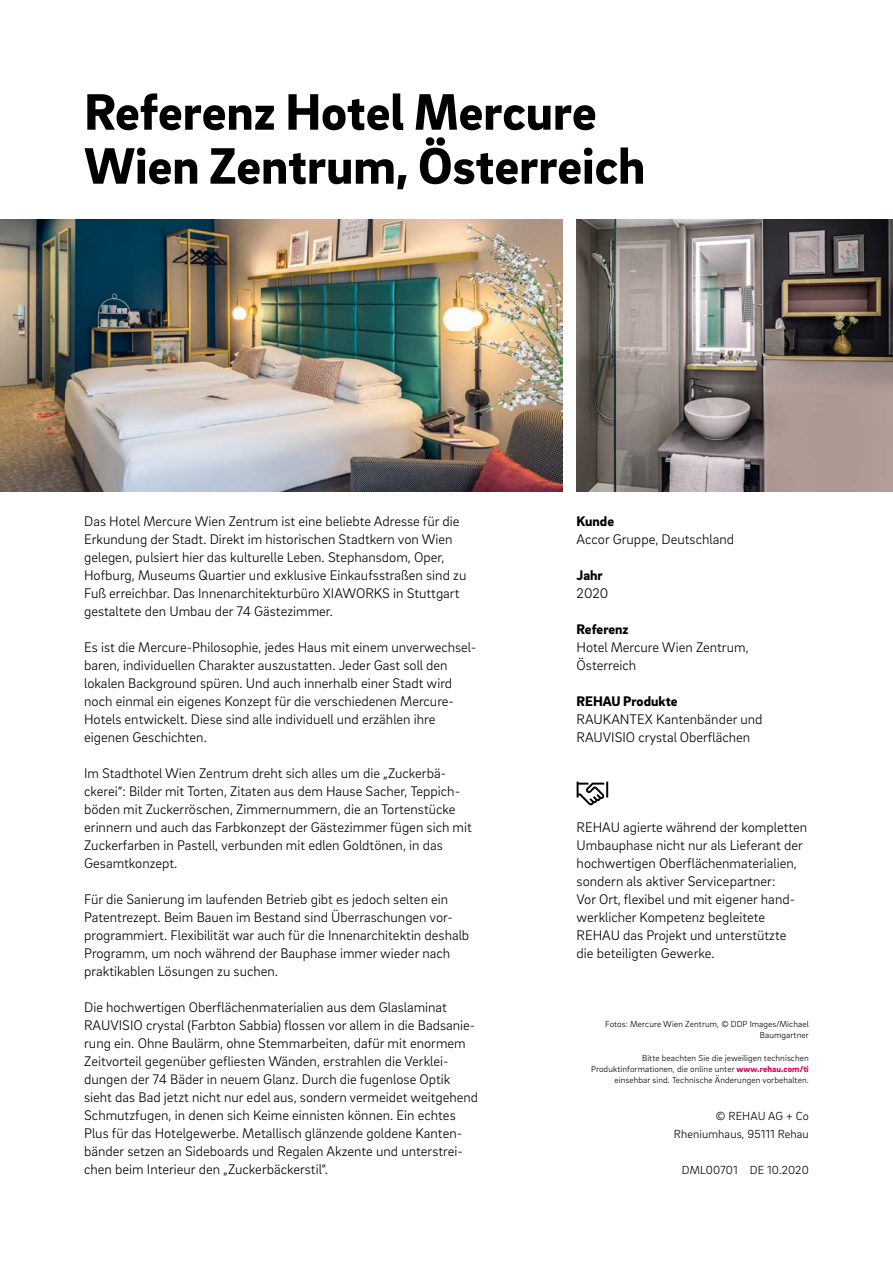
<style>
.page{position:relative;width:893px;height:1263px;background:#fff}
.page>*{position:absolute;margin:0;border:0;box-sizing:border-box;transform-origin:0 0}
._01__Headline_-_35pt{font:900 52.5px/54px "Brix Sans";color:#000}
._16__Body_text_-_9_5{font:300 14.25px/18px "Brix Sans";color:#000}
._46__Info_text_-_9_5{font:300 14.25px/18px "Brix Sans";color:#000}
._14__Body_subline{font:900 14.25px "Brix Sans";color:#000}
._33__Contact_info{font:300 12px "Brix Sans";letter-spacing:.01em;color:#000}
._34__Legal_notes_-_6{font:300 9px/11.2px "Brix Sans";letter-spacing:.01em;color:#000;text-align:right}
.s1{font-weight:900;color:#dd005f}
</style>
<div class="page">
<img style="left:576px;top:220px;width:317px;height:271px">
<img style="left:0;top:220px;width:563px;height:271px">
<svg style="left:577px;top:782px;width:31px;height:23px"></svg>
<p class="_01__Headline_-_35pt" style="left:84px;top:82px;width:563px">Referenz Hotel Mercure<br>Wien Zentrum, Österreich</p>
<p class="_16__Body_text_-_9_5" style="left:84px;top:511px;width:384px">Das Hotel Mercure Wien Zentrum ist eine beliebte Adresse für die Erkundung der Stadt. Direkt im historischen Stadtkern von Wien gelegen, pulsiert hier das kulturelle Leben. Stephansdom, Oper, Hofburg, Museums Quartier und exklusive Einkaufsstraßen sind zu Fuß erreichbar. Das Innenarchitekturbüro XIAWORKS in Stuttgart gestaltete den Umbau der 74 Gästezimmer.</p>
<p class="_16__Body_text_-_9_5" style="left:84px;top:637px;width:394px">Es ist die Mercure-Philosophie, jedes Haus mit einem unverwechsel&shy;baren, individuellen Charakter auszustatten. Jeder Gast soll den lokalen Background spüren. Und auch innerhalb einer Stadt wird noch einmal ein eigenes Konzept für die verschiedenen Mercure-Hotels entwickelt. Diese sind alle individuell und erzählen ihre eigenen Geschichten.</p>
<p class="_16__Body_text_-_9_5" style="left:84px;top:763px;width:389px">Im Stadthotel Wien Zentrum dreht sich alles um die „Zuckerbä&shy;ckerei“: Bilder mit Torten, Zitaten aus dem Hause Sacher, Teppich&shy;böden mit Zuckerröschen, Zimmernummern, die an Tortenstücke erinnern und auch das Farbkonzept der Gästezimmer fügen sich mit Zuckerfarben in Pastell, verbunden mit edlen Goldtönen, in das Gesamtkonzept.</p>
<p class="_16__Body_text_-_9_5" style="left:84px;top:889px;width:387px">Für die Sanierung im laufenden Betrieb gibt es jedoch selten ein Patentrezept. Beim Bauen im Bestand sind Überraschungen vor&shy;programmiert. Flexibilität war auch für die Innenarchitektin deshalb Programm, um noch während der Bauphase immer wieder nach praktikablen Lösungen zu suchen.</p>
<p class="_16__Body_text_-_9_5" style="left:84px;top:997px;width:396px">Die hochwertigen Oberflächenmaterialien aus dem Glaslaminat RAUVISIO crystal (Farbton Sabbia) flossen vor allem in die Badsanie&shy;rung ein. Ohne Baulärm, ohne Stemmarbeiten, dafür mit enormem Zeitvorteil gegenüber gefliesten Wänden, erstrahlen die Verklei&shy;dungen der 74 Bäder in neuem Glanz. Durch die fugenlose Optik sieht das Bad jetzt nicht nur edel aus, sondern vermeidet weitgehend Schmutzfugen, in denen sich Keime einnisten können. Ein echtes Plus für das Hotelgewerbe. Metallisch glänzende goldene Kanten&shy;bänder setzen an Sideboards und Regalen Akzente und unterstrei&shy;chen beim Interieur den „Zuckerbäckerstil“.</p>
<p class="_14__Body_subline" style="left:577px;top:511px;width:39px">Kunde</p>
<p class="_16__Body_text_-_9_5" style="left:577px;top:529px;width:159px">Accor Gruppe, Deutschland</p>
<p class="_14__Body_subline" style="left:577px;top:565px;width:28px">Jahr</p>
<p class="_16__Body_text_-_9_5" style="left:577px;top:583px;width:33px">2020</p>
<p class="_14__Body_subline" style="left:577px;top:619px;width:53px">Referenz</p>
<p class="_16__Body_text_-_9_5" style="left:577px;top:637px;width:174px">Hotel Mercure Wien Zentrum,<br>Österreich</p>
<p class="_14__Body_subline" style="left:577px;top:691px;width:102px">REHAU Produkte</p>
<p class="_16__Body_text_-_9_5" style="left:577px;top:709px;width:187px">RAUKANTEX Kantenbänder und<br>RAUVISIO crystal Oberflächen</p>
<p class="_46__Info_text_-_9_5" style="left:577px;top:817px;width:232px">REHAU agierte während der kompletten Umbauphase nicht nur als Lieferant der hochwertigen Oberflächenmaterialien, sondern als aktiver Servicepartner:<br>Vor Ort, flexibel und mit eigener hand&shy;werklicher Kompetenz begleitete REHAU das Projekt und unterstützte<br>die beteiligten Gewerke.</p>
<p class="_34__Legal_notes_-_6" style="left:605px;top:1018px;width:205px">Fotos: Mercure Wien Zentrum, © DDP Images/Michael<br>Baumgartner</p>
<p class="_34__Legal_notes_-_6" style="left:591px;top:1052px;width:219px">Bitte beachten Sie die jeweiligen technischen<br>Produktinformationen, die online unter <span class="s1">www.rehau.com/ti </span>einsehbar sind. Technische Änderungen vorbehalten.</p>
<p class="_33__Contact_info" style="left:716px;top:1108px;width:94px">© REHAU AG + Co</p>
<p class="_33__Contact_info" style="left:674px;top:1126px;width:136px">Rheniumhaus, 95111 Rehau</p>
<p class="_33__Contact_info" style="left:682px;top:1162px;width:128px">DML00701 DE 10.2020</p>
</div>
